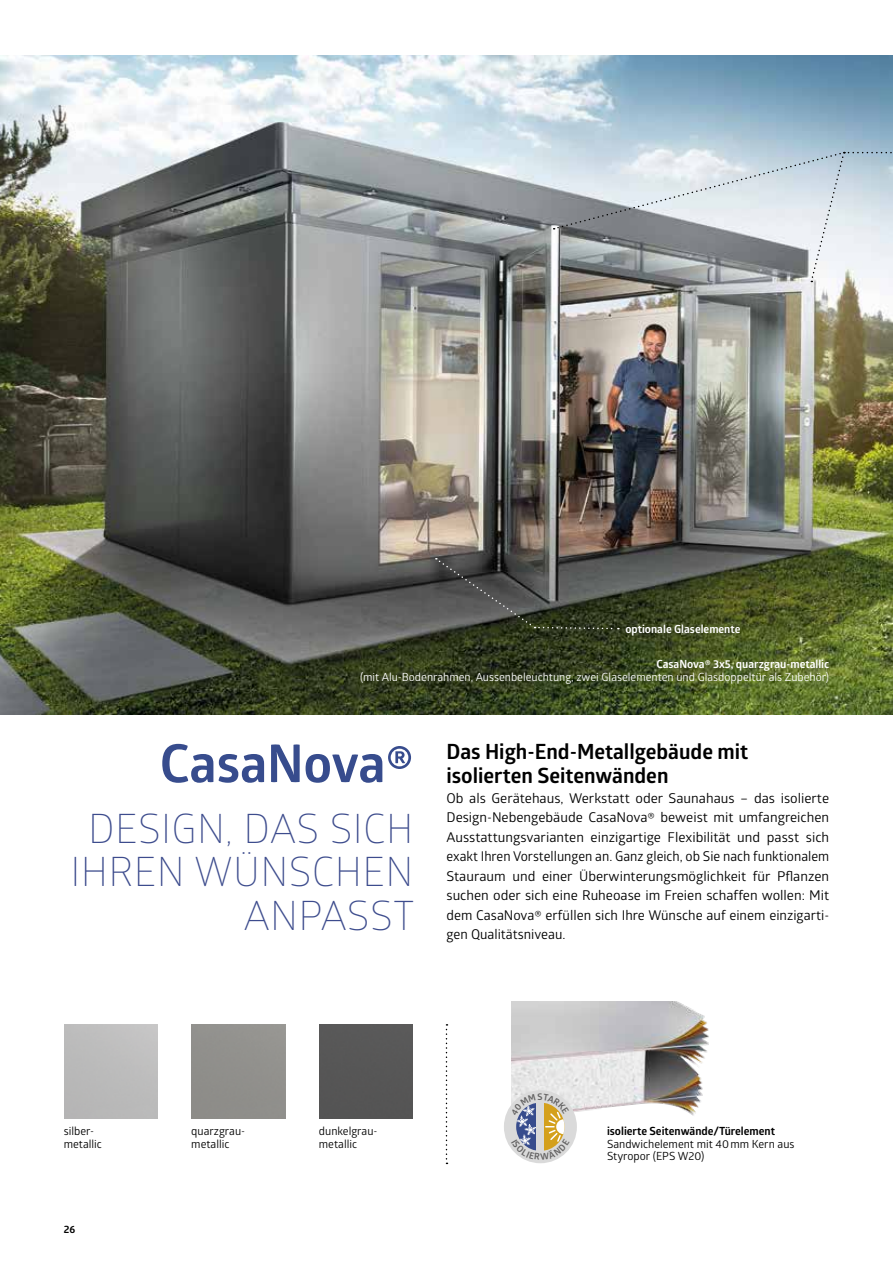
<style>
.page{position:relative;width:893px;height:1263px;background:#fff}
.page>*{position:absolute;margin:0;border:0;box-sizing:border-box;transform-origin:0 0}
.t1{font:700 52.5px "Glober";letter-spacing:-.005em;color:#374c8d}
.t2{font:300 40.5px/43.5px "Glober";letter-spacing:.01em;color:#3d4c8d;text-align:right}
.t3{font:700 21px/24px "Glober";color:#000}
.t4{font:13.5px/19.5px "Glober";color:#000;text-align:justify}
.t5{font:11.25px "Glober";color:#fff}
.t6{font:11.25px/12.8px "Glober";color:#000}
.t7{font:700 11.25px "Glober";color:#fff}
.t8{font:700 11.25px "Glober";color:#000}
.t9{font:700 10.5px "Glober";color:#000}
</style>
<div class="page">
<svg style="left:446px;top:1024px;width:1px;height:140px"></svg>
<div style="left:64px;top:1023px;width:96px;height:96px;background:#000;opacity:.28"></div>
<div style="left:64px;top:1025px;width:94px;height:93px;background:#bbb"></div>
<div style="left:191px;top:1023px;width:96px;height:96px;background:#918f8c"></div>
<div style="left:319px;top:1023px;width:96px;height:96px;background:#000;opacity:.38"></div>
<div style="left:319px;top:1025px;width:94px;height:93px;background:#565656"></div>
<img style="left:0;top:55px;width:893px;height:659px">
<img style="left:512px;top:1001px;width:197px;height:115px">
<svg style="left:554px;top:151px;width:339px;height:131px;background:#bdc4c9"></svg>
<svg style="left:436px;top:558px;width:183px;height:72px;background:#4a4c46"></svg>
<div style="left:504px;top:1090px;width:73px;height:73px;background:#dadada;border-radius:50%"></div>
<svg style="left:511px;top:1094px;width:59px;height:66px"></svg>
<p class="t7" style="left:625px;top:621px;width:117px">optionale Glaselemente</p>
<p class="t7" style="left:656px;top:656px;width:174px">CasaNova® 3x5, quarzgrau-metallic</p>
<p class="t5" style="left:360px;top:669px;width:471px">(mit Alu-Bodenrahmen, Aussenbeleuchtung, zwei Glaselementen und Glasdoppeltür als Zubehör)</p>
<p class="t5" style="left:652px;top:656px;width:104px">Bildunterschrift weiß</p>
<p class="t7" style="left:701px;top:656px;width:129px">Bildunterschrift weiß bold</p>
<p class="t5" style="left:701px;top:669px;width:104px">Bilduntersch ift weiß</p>
<h1 class="t1" style="left:160px;top:726px;width:255px">CasaNova®</h1>
<h2 class="t2" style="left:71px;top:805px;width:345px">DESIGN, DAS SICH<br>IHREN WÜNSCHEN<br>ANPASST</h2>
<h3 class="t3" style="left:446px;top:739px;width:303px">Das High-End-Metallgebäude mit isolierten Seitenwänden</h3>
<p class="t4" style="left:446px;top:787px;width:384px">Ob als Gerätehaus, Werkstatt oder Saunahaus – das isolierte Design-Nebengebäude CasaNova® beweist mit umfangreichen Ausstattungsvarianten einzigartige Flexibilität und passt sich exakt Ihren Vorstellungen an. Ganz gleich, ob Sie nach funktionalem Stauraum und einer Überwinterungsmöglichkeit für Pflanzen suchen oder sich eine Ruheoase im Freien schaffen wollen: Mit dem CasaNova® erfüllen sich Ihre Wünsche auf einem einzigarti&shy;gen Qualitätsniveau.</p>
<p class="t6" style="left:64px;top:1124px;width:40px">silber&shy;metallic</p>
<p class="t9" style="left:64px;top:1221px;width:13px">26</p>
<p class="t6" style="left:191px;top:1124px;width:55px">quarzgrau&shy;metallic</p>
<p class="t6" style="left:319px;top:1124px;width:60px">dunkelgrau&shy;metallic</p>
<p class="t8" style="left:607px;top:1123px;width:169px">isolierte Seitenwände/Türelement</p>
<p class="t6" style="left:607px;top:1137px;width:189px">Sandwichelement mit 40mm Kern aus<br>Styropor (EPS W20)</p>
</div>
